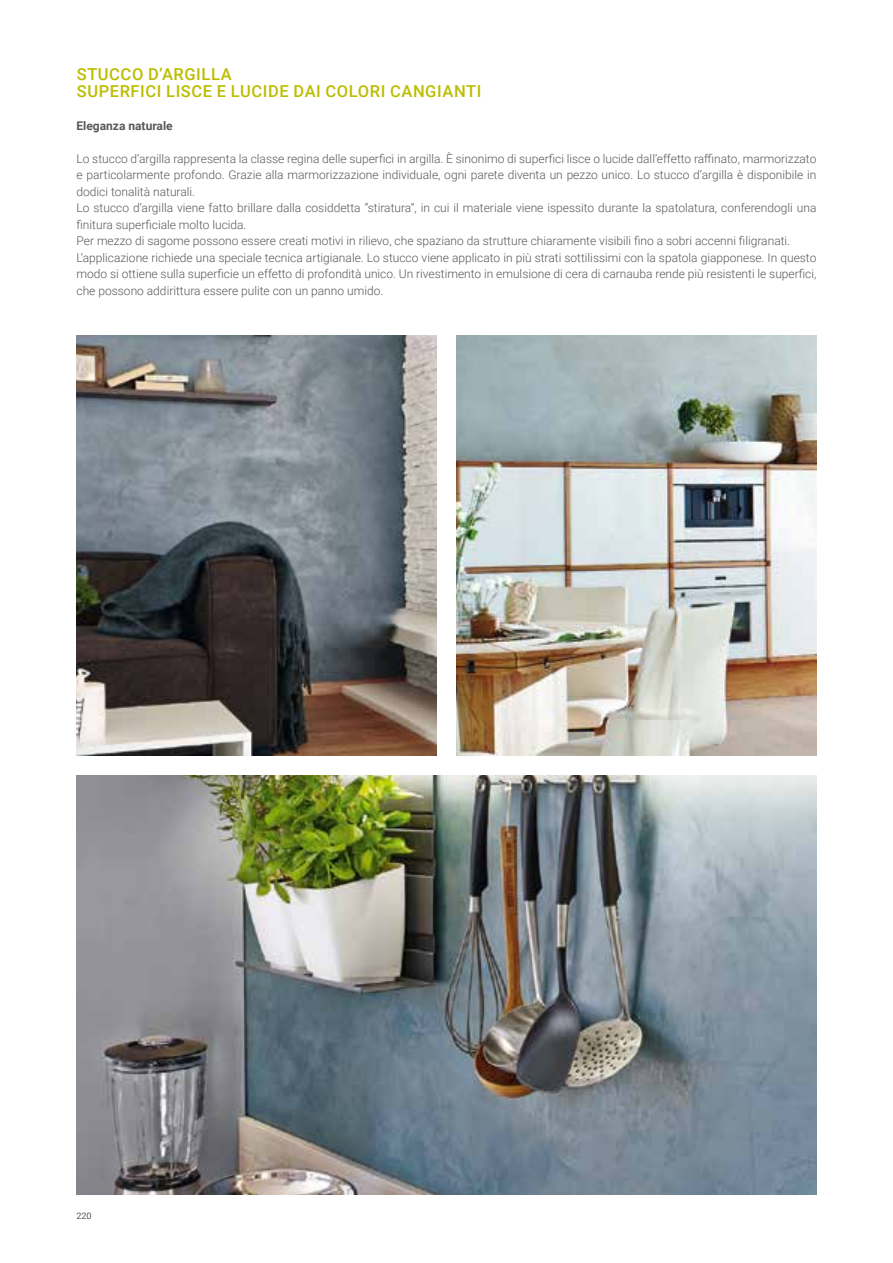
<style>
.page{position:relative;width:893px;height:1263px;background:#fff}
.page>*{position:absolute;margin:0;border:0;box-sizing:border-box;transform-origin:0 0}
.t1{font:500 16.5px/16.5px "Roboto";letter-spacing:.035em;color:#bcbd00}
.t2{font:300 12px/16.5px "Roboto";color:#58585a}
.t3{font:700 12px "Roboto";color:#58585a}
.t4{font:9px "Roboto";color:#58585a}
</style>
<div class="page">
<img style="left:77px;top:775px;width:739px;height:420px">
<img style="left:77px;top:335px;width:360px;height:420px">
<img style="left:456px;top:335px;width:360px;height:420px">
<h1 class="t1" style="left:77px;top:66px;width:406px">STUCCO D’ARGILLA<br>SUPERFICI LISCE E LUCIDE DAI COLORI CANGIANTI</h1>
<p class="t3" style="left:77px;top:117px;width:98px">Eleganza naturale</p>
<p class="t2" style="left:77px;top:150px;width:741px">Lo stucco d’argilla rappresenta la classe regina delle superfici in argilla. È sinonimo di superfici lisce o lucide dall’effetto raffinato, marmorizzato e particolarmente profondo. Grazie alla marmorizzazione individuale, ogni parete diventa un pezzo unico. Lo stucco d’argilla è disponibile in dodici tonalità naturali.<br>Lo stucco d’argilla viene fatto brillare dalla cosiddetta “stiratura”, in cui il materiale viene ispessito durante la spatolatura, conferendogli una finitura superficiale molto lucida.<br>Per mezzo di sagome possono essere creati motivi in rilievo, che spaziano da strutture chiaramente visibili fino a sobri accenni filigranati.<br>L’applicazione richiede una speciale tecnica artigianale. Lo stucco viene applicato in più strati sottilissimi con la spatola giapponese. In questo modo si ottiene sulla superficie un effetto di profondità unico. Un rivestimento in emulsione di cera di carnauba rende più resistenti le superfici, che possono addirittura essere pulite con un panno umido.</p>
<p class="t4" style="left:77px;top:1209px;width:17px">220</p>
</div>
